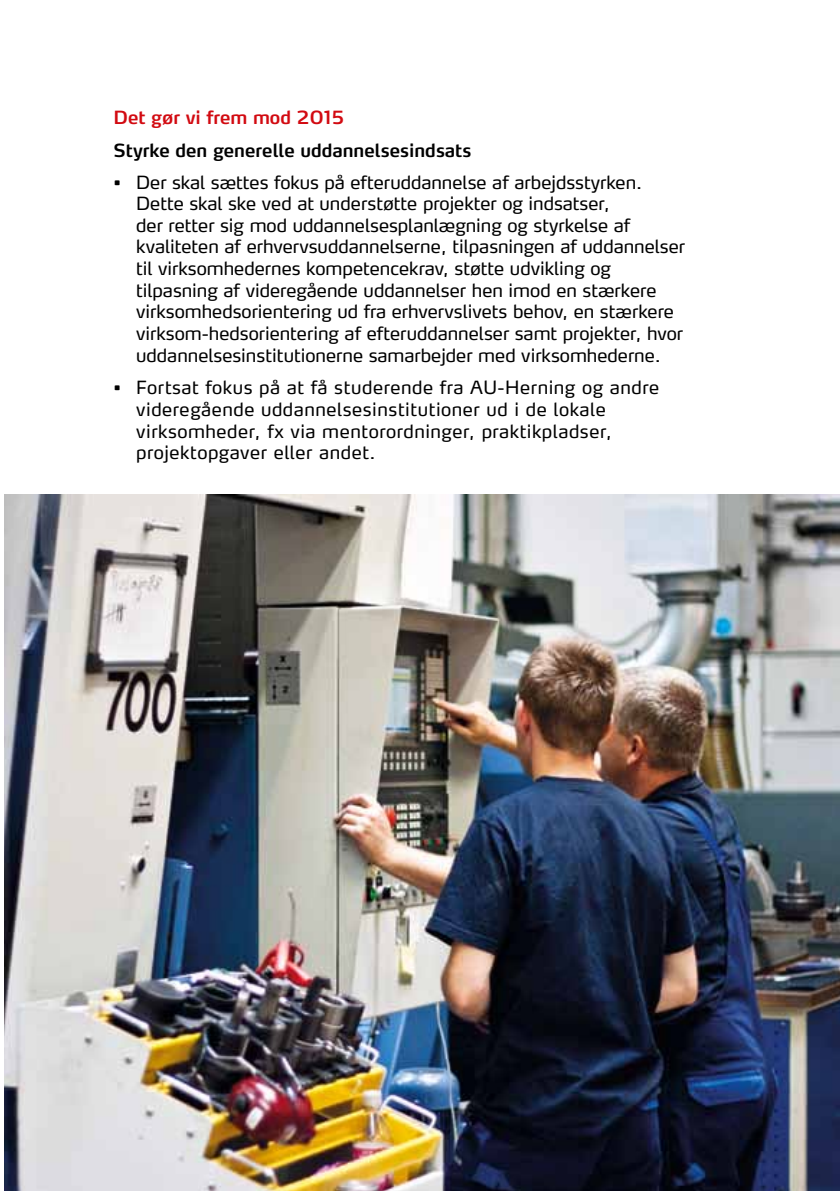
<style>
.page{position:relative;width:840px;height:1191px;background:#fff}
.page>*{position:absolute;margin:0;border:0;box-sizing:border-box;transform-origin:0 0}
.t1{font:18px/21.6px "Max LF";color:#000}
.t2{font:18px/21.6px "Max LF";letter-spacing:.03em;color:#000}
.t3{font:600 18px "Max LF";color:#000}
.t4{font:600 18px "Max LF";color:#d20a11}
</style>
<div class="page">
<img style="left:4px;top:494px;width:835px;height:697px">
<p class="t4" style="left:113px;top:106px;width:232px">Det gør vi frem mod 2015</p>
<p class="t3" style="left:113px;top:139px;width:359px">Styrke den generelle uddannelsesindsats</p>
<p class="t1" style="left:136px;top:171px;width:550px;text-indent:-23px">• Der skal sættes fokus på efteruddannelse af arbejdsstyrken.<br>Dette skal ske ved at understøtte projekter og indsatser,<br>der retter sig mod uddannelsesplanlægning og styrkelse af kvaliteten af erhvervsuddannelserne, tilpasningen af uddannelser til virksomhedernes kompetencekrav, støtte udvikling og tilpasning af videregående uddannelser hen imod en stærkere virksomhedsorientering ud fra erhvervslivets behov, en stærkere virksom-hedsorientering af efteruddannelser samt projekter, hvor uddannelsesinstitutionerne samarbejder med virksomhederne.</p>
<p class="t2" style="left:136px;top:377px;width:524px;text-indent:-23px">• Fortsat fokus på at få studerende fra AU-Herning og andre videregående uddannelsesinstitutioner ud i de lokale virksomheder, fx via mentorordninger, praktikpladser, projektopgaver eller andet.</p>
</div>
